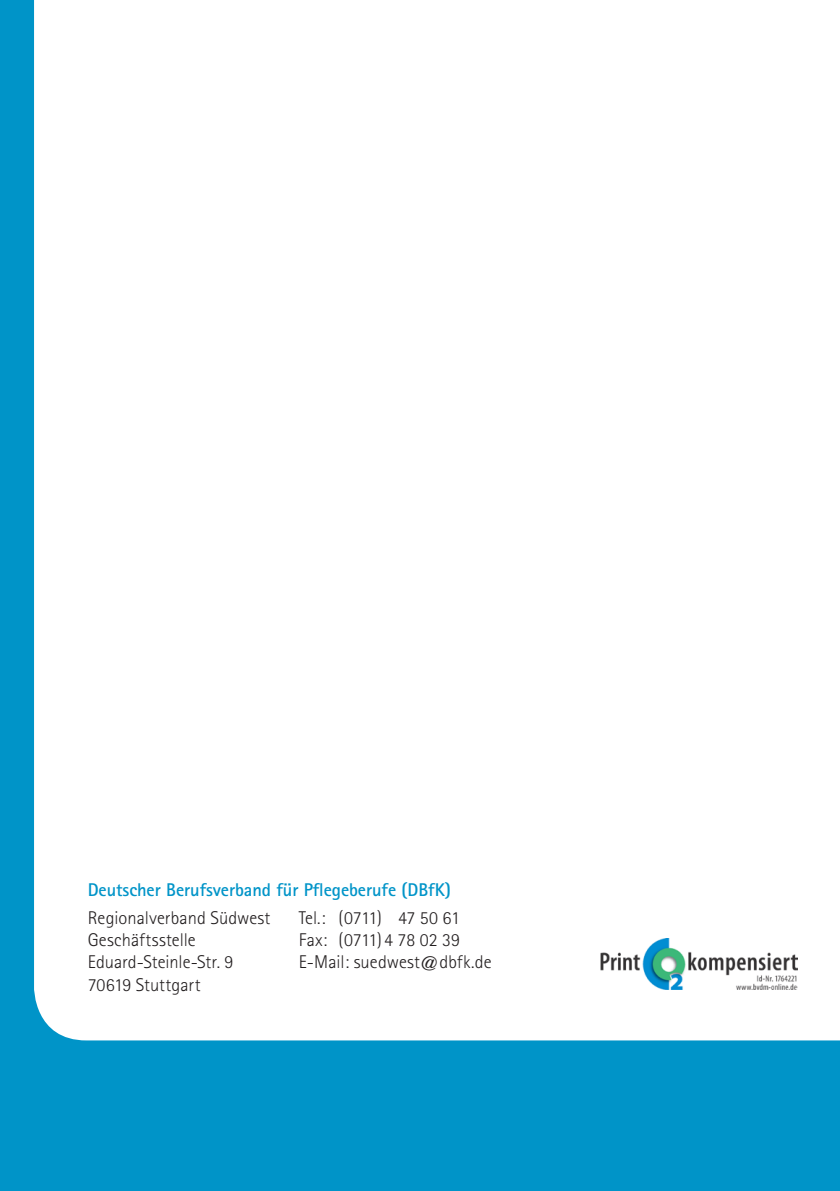
<style>
.page{position:relative;width:840px;height:1191px;background:#fff}
.page>*{position:absolute;margin:0;border:0;box-sizing:border-box;transform-origin:0 0}
.t1{font:300 18.4px "Rotis Sans Serif";color:#231f20}
.t2{font:700 18.4px "Rotis Sans Serif";letter-spacing:-.005em;color:#0094c8}
.t3{font:300 18.4px "Rotis Sans Serif";letter-spacing:-.025em;color:#231f20}
</style>
<div class="page">
<div style="left:0;top:0;width:839px;height:1191px;background:#0094c8"></div>
<div style="left:34px;top:0;width:805px;height:1040px;background:#fff"></div>
<img style="left:600px;top:938px;width:197px;height:51px">
<p class="t2" style="left:88px;top:878px;width:364px">Deutscher Berufsverband für Pflegeberufe (DBfK)</p>
<p class="t1" style="left:88px;top:907px;width:184px">Regionalverband Südwest</p>
<p class="t3" style="left:298px;top:907px;width:163px">Tel.: (0711) 47 50 61</p>
<p class="t1" style="left:88px;top:929px;width:109px">Geschäftsstelle</p>
<p class="t1" style="left:298px;top:929px;width:163px">Fax: (0711) 4 78 02 39</p>
<p class="t1" style="left:88px;top:951px;width:147px">Eduard-Steinle-Str. 9</p>
<p class="t1" style="left:298px;top:951px;width:194px">E-Mail: suedwest@dbfk.de</p>
<p class="t1" style="left:88px;top:973px;width:114px">70619 Stuttgart</p>
</div>
